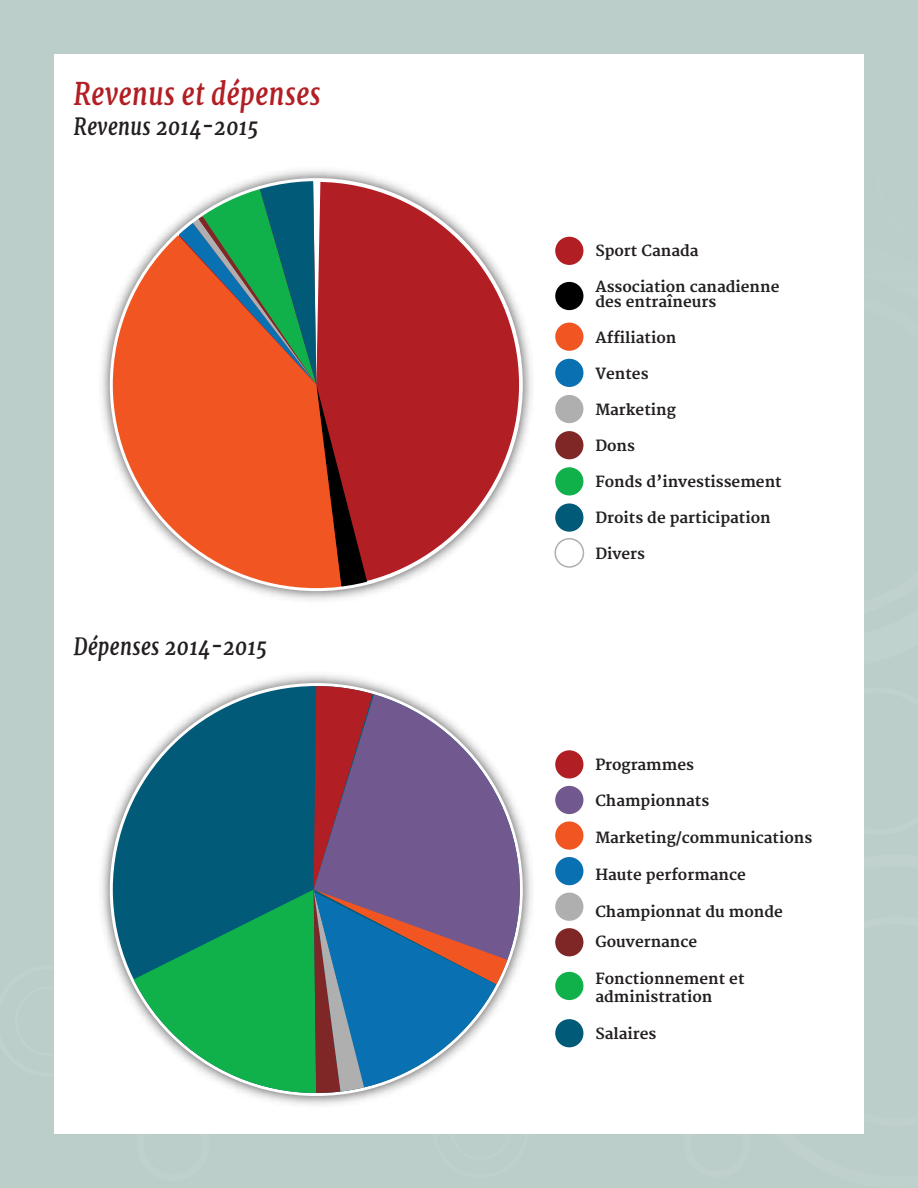
<style>
.page{position:relative;width:918px;height:1188px;background:#bbcec9}
.page>*{position:absolute;margin:0;border:0;box-sizing:border-box;transform-origin:0 0}
.t1{font:italic 700 31.5px "Merriweather";letter-spacing:.02em;color:#b11f24;scale:.8 1}
.t2{font:italic 700 24px "Merriweather";letter-spacing:.02em;color:#231f20;scale:.8 1}
.t3{font:700 15px/15px "Merriweather";color:#231f20}
</style>
<div class="page">
<div style="left:54px;top:54px;width:810px;height:1079px;background:#fff"></div>
<img style="left:102px;top:170px;width:430px;height:430px">
<div style="left:113px;top:181px;width:407px;height:407px;background:#b11f24;border-radius:50%"></div>
<svg style="left:169px;top:181px;width:201px;height:407px"></svg>
<svg style="left:113px;top:211px;width:230px;height:377px;fill:#f15622"></svg>
<div style="left:555px;top:237px;width:28px;height:28px;background:#b11f24;border-radius:50%"></div>
<div style="left:555px;top:323px;width:28px;height:28px;background:#f15622;border-radius:50%"></div>
<div style="left:555px;top:359px;width:28px;height:28px;background:#0971b2;border-radius:50%"></div>
<div style="left:555px;top:395px;width:28px;height:28px;background:#afafb0;border-radius:50%"></div>
<div style="left:555px;top:431px;width:28px;height:28px;background:#7f2726;border-radius:50%"></div>
<div style="left:555px;top:467px;width:28px;height:29px;background:#10b14b;border-radius:50%"></div>
<div style="left:555px;top:503px;width:28px;height:29px;background:#015b78;border-radius:50%"></div>
<div style="left:554px;top:538px;width:30px;height:30px;border:2px solid #afafb0;border-radius:50%"></div>
<div style="left:555px;top:282px;width:28px;height:28px;background:#000;border-radius:50%"></div>
<img style="left:102px;top:675px;width:283px;height:283px">
<svg style="left:113px;top:686px;width:637px;height:448px"></svg>
<h1 class="t1" style="left:74px;top:74px;width:310px">Revenus et dépenses</h1>
<h2 class="t2" style="left:74px;top:111px;width:232px">Revenus 2014-2015</h2>
<h2 class="t2" style="left:74px;top:631px;width:243px">Dépenses 2014-2015</h2>
<p class="t3" style="left:595px;top:244px;width:105px">Sport Canada</p>
<p class="t3" style="left:595px;top:280px;width:186px">Association canadienne des entraîneurs</p>
<p class="t3" style="left:595px;top:331px;width:82px">Affiliation</p>
<p class="t3" style="left:595px;top:367px;width:55px">Ventes</p>
<p class="t3" style="left:595px;top:403px;width:82px">Marketing</p>
<p class="t3" style="left:595px;top:439px;width:41px">Dons</p>
<p class="t3" style="left:595px;top:475px;width:188px">Fonds d’investissement</p>
<p class="t3" style="left:595px;top:511px;width:177px">Droits de participation</p>
<p class="t3" style="left:595px;top:547px;width:51px">Divers</p>
<p class="t3" style="left:595px;top:758px;width:100px">Programmes</p>
<p class="t3" style="left:595px;top:794px;width:115px">Championnats</p>
<p class="t3" style="left:595px;top:831px;width:218px">Marketing/communications</p>
<p class="t3" style="left:595px;top:868px;width:152px">Haute performance</p>
<p class="t3" style="left:595px;top:897px;width:189px;line-height:30.8px">Championnat du monde<br>Gouvernance</p>
<p class="t3" style="left:595px;top:971px;width:151px;line-height:18px">Fonctionnement et administration</p>
<p class="t3" style="left:595px;top:1027px;width:62px">Salaires</p>
</div>
